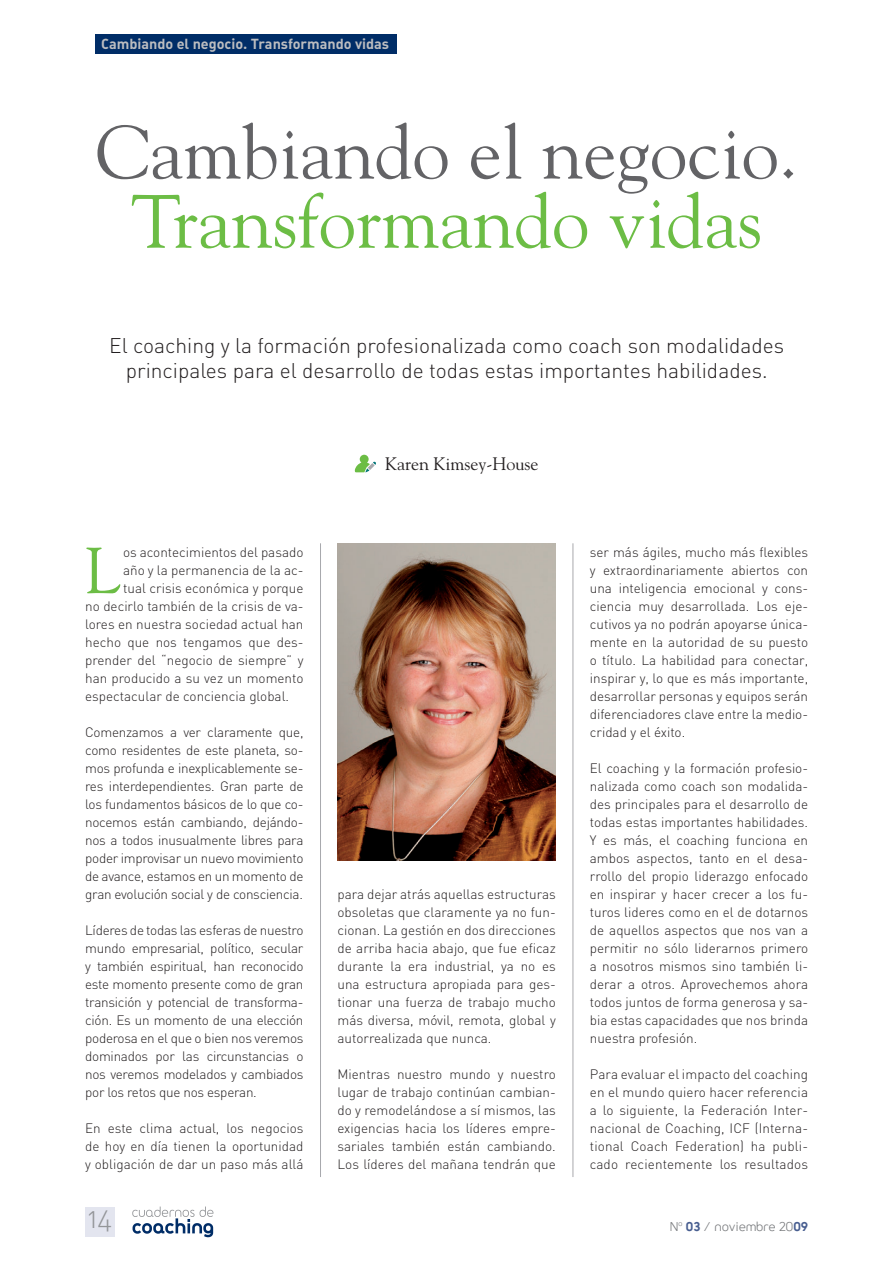
<style>
.page{position:relative;width:892px;height:1261px;background:#fff}
.page>*{position:absolute;margin:0;border:0;box-sizing:border-box;transform-origin:0 0}
.t1{font:75px "Goudy";color:#636366}
.t2{font:75px "Goudy";color:#6cbd45}
.t3{font:64.65px "Goudy";color:#6cbd45}
.t4{font:28.2px "DIN Light Alternate";color:#939598}
.t5{font:21px/25.2px "DIN Light Alternate";color:#231f20;text-align:center}
.t6{font:18px "Goudy";color:#231f20}
.t7{font:15px "FNAC Regular";color:#76787b}
.t8{font:14.4px "DIN Bold Alternate";color:#bcbdc0}
.t9{font:300 13.5px/18px "DIN";color:#231f20;text-align:justify}
.s1{font-weight:700;color:#485e90}
</style>
<div class="page">
<div style="left:85px;top:1206px;width:30px;height:30px;background:#e3e5ef"></div>
<svg style="left:132px;top:1206px;width:81px;height:31px"></svg>
<svg style="left:355px;top:455px;width:21px;height:17px"></svg>
<hr style="left:573px;top:543px;width:1px;height:634px;background:#a8a9ad">
<hr style="left:320px;top:543px;width:1px;height:634px;background:#a8a9ad">
<img style="left:337px;top:543px;width:219px;height:317px">
<div style="left:96px;top:34px;width:301px;height:20px;background:#002d67"></div>
<p class="t8" style="left:101px;top:38px;width:289px">Cambiando el negocio. Transformando vidas</p>
<h1 class="t1" style="left:96px;top:123px;width:704px">Cambiando el negocio.</h1>
<h1 class="t2" style="left:131px;top:192px;width:633px">Transformando vidas</h1>
<h3 class="t5" style="left:109px;top:335px;width:677px">El coaching y la formación profesionalizada como coach son modalidades principales para el desarrollo de todas estas importantes habilidades.</h3>
<h2 class="t3" style="left:85px;top:545px;width:37px">L</h2>
<p class="t9" style="left:123px;top:545px;width:182px">os acontecimientos del pasado</p>
<p class="t9" style="left:123px;top:563px;width:182px">año y la permanencia de la ac-</p>
<p class="t9" style="left:123px;top:581px;width:182px">tual crisis económica y porque</p>
<p class="t9" style="left:85px;top:599px;width:220px">no decirlo también de la crisis de va-</p>
<p class="t9" style="left:85px;top:617px;width:220px">lores en nuestra sociedad actual han</p>
<p class="t9" style="left:85px;top:635px;width:220px">hecho que nos tengamos que des-</p>
<p class="t9" style="left:85px;top:653px;width:220px">prender del “negocio de siempre” y</p>
<p class="t9" style="left:85px;top:671px;width:220px">han producido a su vez un momento</p>
<p class="t9" style="left:85px;top:689px;width:205px">espectacular de conciencia global.</p>
<p class="t9" style="left:85px;top:725px;width:220px">Comenzamos a ver claramente que, como residentes de este planeta, so&shy;mos profunda e inexplicablemente se&shy;res interdependientes. Gran parte de los fundamentos básicos de lo que co&shy;nocemos están cambiando, dejándo&shy;nos a todos inusualmente libres para poder improvisar un nuevo movimiento de avance, estamos en un momento de gran evolución social y de consciencia.</p>
<p class="t9" style="left:85px;top:923px;width:220px">Líderes de todas las esferas de nuestro mundo empresarial, político, secular y también espiritual, han reconocido este momento presente como de gran transición y potencial de transforma&shy;ción. Es un momento de una elección poderosa en el que o bien nos veremos dominados por las circunstancias o nos veremos modelados y cambiados por los retos que nos esperan.</p>
<p class="t9" style="left:85px;top:1121px;width:220px">En este clima actual, los negocios de hoy en día tienen la oportunidad y obligación de dar un paso más allá</p>
<h3 class="t4" style="left:88px;top:1208px;width:26px">14</h3>
<h3 class="t6" style="left:385px;top:457px;width:155px">Karen Kimsey-House</h3>
<p class="t9" style="left:337px;top:887px;width:220px">para dejar atrás aquellas estructuras obsoletas que claramente ya no fun&shy;cionan. La gestión en dos direcciones de arriba hacia abajo, que fue eficaz durante la era industrial, ya no es una estructura apropiada para ges&shy;tionar una fuerza de trabajo mucho más diversa, móvil, remota, global y autorrealizada que nunca.</p>
<p class="t9" style="left:337px;top:1067px;width:220px">Mientras nuestro mundo y nuestro lugar de trabajo continúan cambian&shy;do y remodelándose a sí mismos, las exigencias hacia los líderes empre&shy;sariales también están cambiando.<br>Los líderes del mañana tendrán que</p>
<p class="t9" style="left:590px;top:545px;width:220px">ser más ágiles, mucho más flexibles y extraordinariamente abiertos con una inteligencia emocional y cons&shy;ciencia muy desarrollada. Los eje&shy;cutivos ya no podrán apoyarse única&shy;mente en la autoridad de su puesto o título. La habilidad para conectar, inspirar y, lo que es más importante, desarrollar personas y equipos serán diferenciadores clave entre la medio&shy;cridad y el éxito.</p>
<p class="t9" style="left:590px;top:761px;width:220px">El coaching y la formación profesio&shy;nalizada como coach son modalida&shy;des principales para el desarrollo de todas estas importantes habilidades.<br>Y es más, el coaching funciona en ambos aspectos, tanto en el desa&shy;rrollo del propio liderazgo enfocado en inspirar y hacer crecer a los fu&shy;turos lideres como en el de dotarnos de aquellos aspectos que nos van a permitir no sólo liderarnos primero a nosotros mismos sino también li&shy;derar a otros. Aprovechemos ahora todos juntos de forma generosa y sa&shy;bia estas capacidades que nos brinda nuestra profesión.</p>
<p class="t9" style="left:590px;top:1067px;width:220px">Para evaluar el impacto del coaching en el mundo quiero hacer referencia a lo siguiente, la Federación Inter&shy;nacional de Coaching, ICF (Interna&shy;tional Coach Federation) ha publi&shy;cado recientemente los resultados</p>
<p class="t7" style="left:670px;top:1219px;width:140px">N<sup>o</sup> <span class="s1">03</span> / noviembre 20<span class="s1">09</span></p>
</div>
